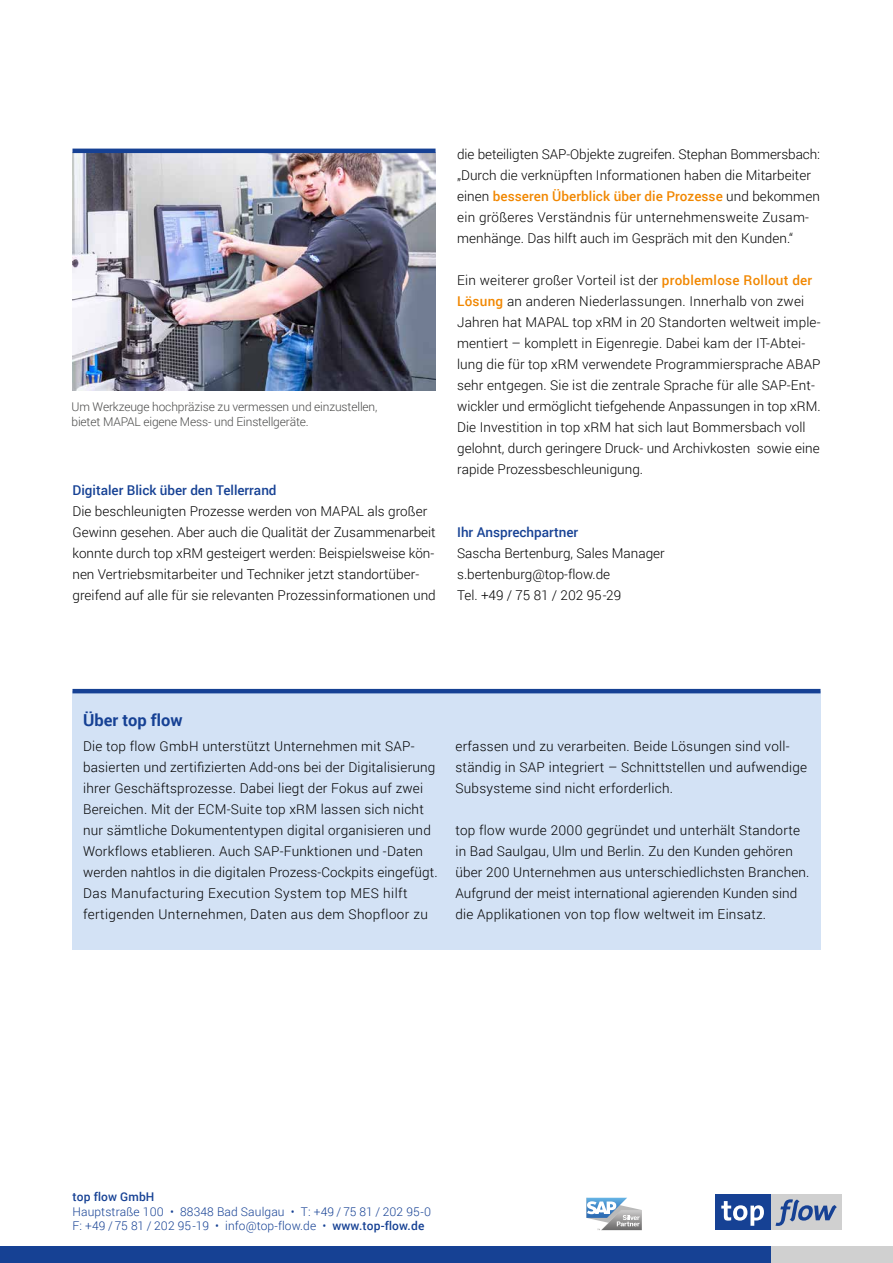
<style>
.page{position:relative;width:893px;height:1263px;background:#fff}
.page>*{position:absolute;margin:0;border:0;box-sizing:border-box;transform-origin:0 0}
.t1{font:700 16.5px "Roboto";color:#164194}
.t2{font:300 13.5px/21px "Roboto";letter-spacing:.01em;color:#000}
.t3{font:500 13.5px "Roboto";color:#164194}
.t4{font:300 12px/14.4px "Roboto";letter-spacing:.01em;color:#164194}
.t5{font:300 12px/14.4px "Roboto";letter-spacing:-.015em;color:#4a4a49}
.t6{font:500 12px "Roboto";letter-spacing:.01em;color:#164194}
.s1{font-weight:500;color:#f18700}
.s2{font-weight:500}
</style>
<div class="page">
<svg style="left:586px;top:1198px;width:56px;height:32px"></svg>
<div style="left:716px;top:1194px;width:56px;height:36px;background:#164194"></div>
<div style="left:772px;top:1194px;width:70px;height:36px;background:#d0d0d0"></div>
<svg style="left:721px;top:1201px;width:43px;height:25px"></svg>
<svg style="left:775px;top:1199px;width:62px;height:27px"></svg>
<div style="left:0;top:1246px;width:771px;height:17px;background:#164194"></div>
<div style="left:771px;top:1246px;width:122px;height:17px;background:#d0d0d0"></div>
<img style="left:72px;top:153px;width:364px;height:237px">
<hr style="left:72px;top:149px;width:364px;height:4px;background:#164194">
<div style="left:72px;top:691px;width:748px;height:258px;background:#d3e2f5"></div>
<hr style="left:72px;top:689px;width:748px;height:4px;background:#164194">
<p class="t5" style="left:71px;top:399px;width:307px">Um Werkzeuge hochpräzise zu vermessen und einzustellen, bietet MAPAL eigene Mess- und Einstellgeräte.</p>
<p class="t3" style="left:72px;top:481px;width:206px">Digitaler Blick über den Tellerrand</p>
<p class="t2" style="left:72px;top:500px;width:365px">Die beschleunigten Prozesse werden von MAPAL als großer Gewinn gesehen. Aber auch die Qualität der Zusammenarbeit konnte durch top xRM gesteigert werden: Beispielsweise kön&shy;nen Vertriebsmitarbeiter und Techniker jetzt standortüber&shy;greifend auf alle für sie relevanten Prozessinformationen und</p>
<p class="t2" style="left:457px;top:143px;width:365px">die beteiligten SAP-Objekte zugreifen. Stephan Bommersbach: „Durch die verknüpften Informationen haben die Mitarbeiter einen <span class="s1">besseren Überblick über die Prozesse</span> und bekommen ein größeres Verständnis für unternehmensweite Zusam&shy;menhänge. Das hilft auch im Gespräch mit den Kunden.“</p>
<p class="t2" style="left:457px;top:269px;width:365px">Ein weiterer großer Vorteil ist der <span class="s1">problemlose Rollout der Lösung</span> an anderen Niederlassungen. Innerhalb von zwei Jahren hat MAPAL top xRM in 20 Standorten weltweit imple&shy;mentiert – komplett in Eigenregie. Dabei kam der IT-Abtei&shy;lung die für top xRM verwendete Programmiersprache ABAP sehr entgegen. Sie ist die zentrale Sprache für alle SAP-Ent&shy;wickler und ermöglicht tiefgehende Anpassungen in top xRM.<br>Die Investition in top xRM hat sich laut Bommersbach voll gelohnt, durch geringere Druck- und Archivkosten sowie eine rapide Prozessbeschleunigung.</p>
<p class="t3" style="left:457px;top:523px;width:123px">Ihr Ansprechpartner</p>
<p class="t2" style="left:457px;top:542px;width:209px">Sascha Bertenburg, Sales Manager s.bertenburg@top-flow.de<br>Tel. +49 / 75 81 / 202 95-29</p>
<p class="t1" style="left:83px;top:708px;width:101px">Über top flow</p>
<p class="t2" style="left:83px;top:735px;width:356px">Die top flow GmbH unterstützt Unternehmen mit SAP&shy;basierten und zertifizierten Add-ons bei der Digitalisierung ihrer Geschäftsprozesse. Dabei liegt der Fokus auf zwei Bereichen. Mit der ECM-Suite top xRM lassen sich nicht nur sämtliche Dokumententypen digital organisieren und Workflows etablieren. Auch SAP-Funktionen und -Daten werden nahtlos in die digitalen Prozess-Cockpits eingefügt.<br>Das Manufacturing Execution System top MES hilft fertigenden Unternehmen, Daten aus dem Shopfloor zu</p>
<p class="t2" style="left:455px;top:735px;width:353px">erfassen und zu verarbeiten. Beide Lösungen sind voll&shy;ständig in SAP integriert – Schnittstellen und aufwendige<br>Subsysteme sind nicht erforderlich.</p>
<p class="t2" style="left:455px;top:819px;width:355px">top flow wurde 2000 gegründet und unterhält Standorte in Bad Saulgau, Ulm und Berlin. Zu den Kunden gehören über 200 Unternehmen aus unterschiedlichsten Branchen.<br>Aufgrund der meist international agierenden Kunden sind die Applikationen von top flow weltweit im Einsatz.</p>
<p class="t6" style="left:72px;top:1188px;width:83px">top flow GmbH</p>
<p class="t4" style="left:72px;top:1204px;width:360px">Hauptstraße 100 • 88348 Bad Saulgau • T: +49 / 75 81 / 202 95-0<br>F: +49 / 75 81 / 202 95-19 • info@top-flow.de • <span class="s2">www.top-flow.de</span></p>
</div>
